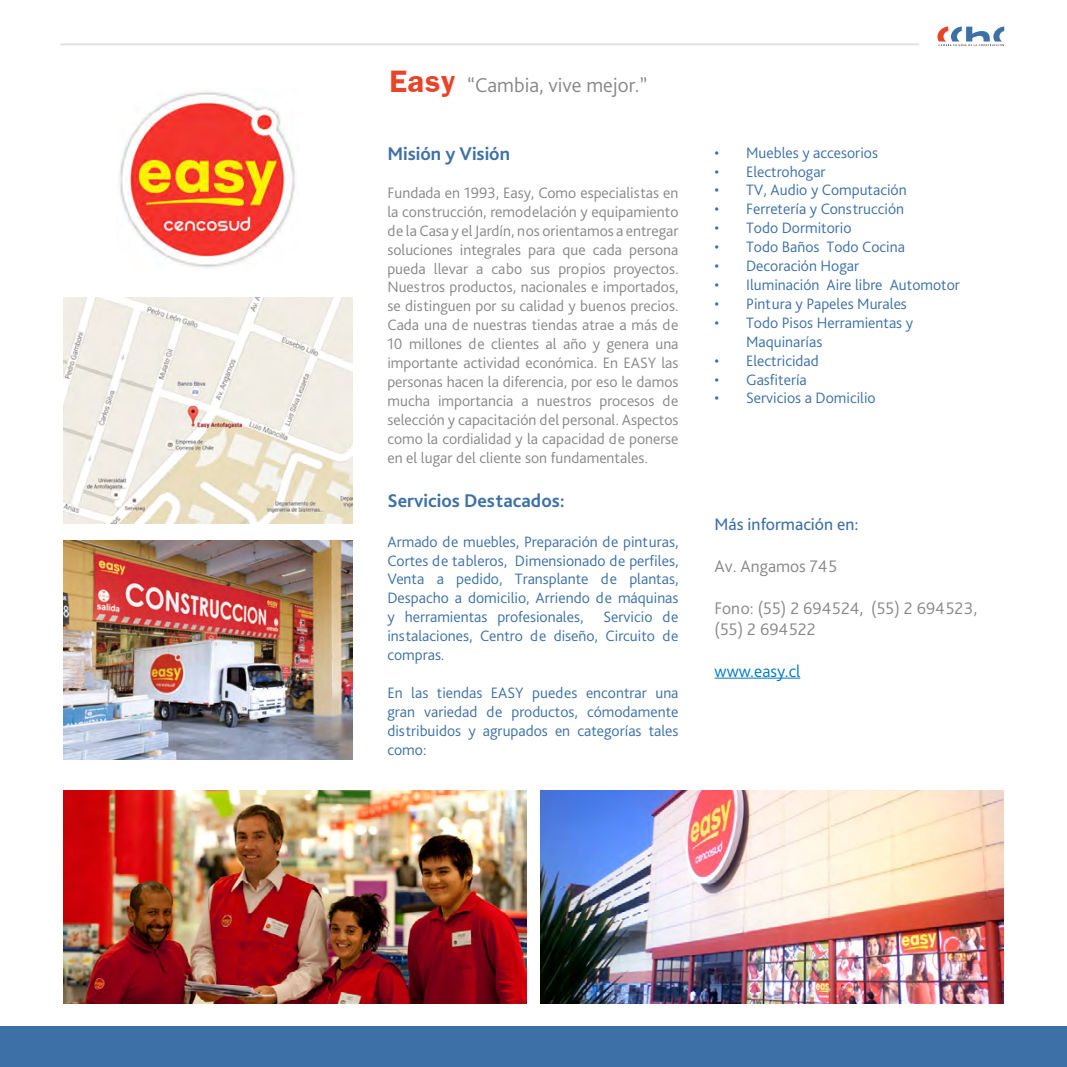
<style>
.page{position:relative;width:1067px;height:1067px;background:#fff}
.page>*{position:absolute;margin:0;border:0;box-sizing:border-box;transform-origin:0 0}
.t1{font:300 21px "Bliss Pro";color:#878787}
.t2{font:700 19.25px "Bliss Pro";color:#3d70a6}
.t3{font:300 17.5px/21px "Bliss Pro";color:#878787}
.t4{font:17.5px "Bliss Pro";color:#3d70a6}
.t5{font:300 17.5px "Bliss Pro";color:#007ac0}
.t6{font:300 15.75px/18.9px "Bliss Pro";color:#3d70a6;text-align:justify}
.t7{font:300 15.75px/18.9px "Bliss Pro";color:#878787;text-align:justify}
.s1{font-family:"Franklin";font-weight:700;font-size:26.25px;color:#e64529}
</style>
<div class="page">
<svg style="left:937px;top:26px;width:67px;height:20px"></svg>
<hr style="left:61px;top:43px;width:858px;height:2px;background:#dedede">
<div style="left:0;top:1026px;width:1067px;height:41px;background:#3d70a6"></div>
<hr style="left:714px;top:677px;width:86px;height:1px;background:#007ac0">
<img style="left:63px;top:297px;width:290px;height:227px">
<img style="left:119px;top:92px;width:177px;height:176px">
<img style="left:63px;top:541px;width:289px;height:218px">
<img style="left:63px;top:790px;width:463px;height:214px">
<img style="left:541px;top:790px;width:463px;height:214px">
<h1 class="t1" style="left:389px;top:72px;width:260px"><span class="s1">Easy</span> “Cambia, vive mejor.”</h1>
<p class="t2" style="left:387px;top:142px;width:124px">Misión y Visión</p>
<p class="t7" style="left:387px;top:183px;width:293px">Fundada en 1993, Easy, Como especialistas en la construcción, remodelación y equipamiento de la Casa y el Jardín, nos orientamos a entregar soluciones integrales para que cada persona pueda llevar a cabo sus propios proyectos.<br>Nuestros productos, nacionales e importados, se distinguen por su calidad y buenos precios.<br>Cada una de nuestras tiendas atrae a más de 10 millones de clientes al año y genera una importante actividad económica. En EASY las personas hacen la diferencia, por eso le damos mucha importancia a nuestros procesos de selección y capacitación del personal. Aspectos como la cordialidad y la capacidad de ponerse en el lugar del cliente son fundamentales.</p>
<p class="t2" style="left:387px;top:488px;width:179px">Servicios Destacados:</p>
<p class="t6" style="left:387px;top:531px;width:293px">Armado de muebles, Preparación de pinturas, Cortes de tableros, Dimensionado de perfiles, Venta a pedido, Transplante de plantas, Despacho a domicilio, Arriendo de máquinas y herramientas profesionales,</p>
<p class="t6" style="left:387px;top:607px;width:292px;text-indent:216px">Servicio de instalaciones, Centro de diseño, Circuito de compras.</p>
<p class="t6" style="left:387px;top:683px;width:293px">En las tiendas EASY puedes encontrar una gran variedad de productos, cómodamente distribuidos y agrupados en categorías tales como:</p>
<p class="t6" style="left:714px;top:143px;width:165px">• Muebles y accesorios</p>
<p class="t6" style="left:714px;top:161px;width:113px">• Electrohogar</p>
<p class="t6" style="left:714px;top:180px;width:194px">• TV, Audio y Computación</p>
<p class="t6" style="left:714px;top:199px;width:191px">• Ferretería y Construcción</p>
<p class="t6" style="left:714px;top:218px;width:138px">• Todo Dormitorio</p>
<p class="t6" style="left:714px;top:237px;width:192px">• Todo Baños Todo Cocina</p>
<p class="t6" style="left:714px;top:256px;width:146px">• Decoración Hogar</p>
<p class="t6" style="left:714px;top:275px;width:247px">• Iluminación Aire libre Automotor</p>
<p class="t6" style="left:714px;top:294px;width:194px">• Pintura y Papeles Murales</p>
<p class="t6" style="left:746px;top:313px;width:168px;text-indent:-32px">• Todo Pisos Herramientas y<br>Maquinarías</p>
<p class="t6" style="left:714px;top:350px;width:106px">• Electricidad</p>
<p class="t6" style="left:714px;top:369px;width:94px">• Gasfitería</p>
<p class="t6" style="left:714px;top:388px;width:163px">• Servicios a Domicilio</p>
<p class="t4" style="left:714px;top:513px;width:145px">Más información en:</p>
<p class="t3" style="left:714px;top:555px;width:124px">Av. Angamos 745</p>
<p class="t3" style="left:714px;top:597px;width:264px">Fono: (55) 2 694524, (55) 2 694523, (55) 2 694522</p>
<p class="t5" style="left:714px;top:660px;width:87px">www.easy.cl</p>
</div>
